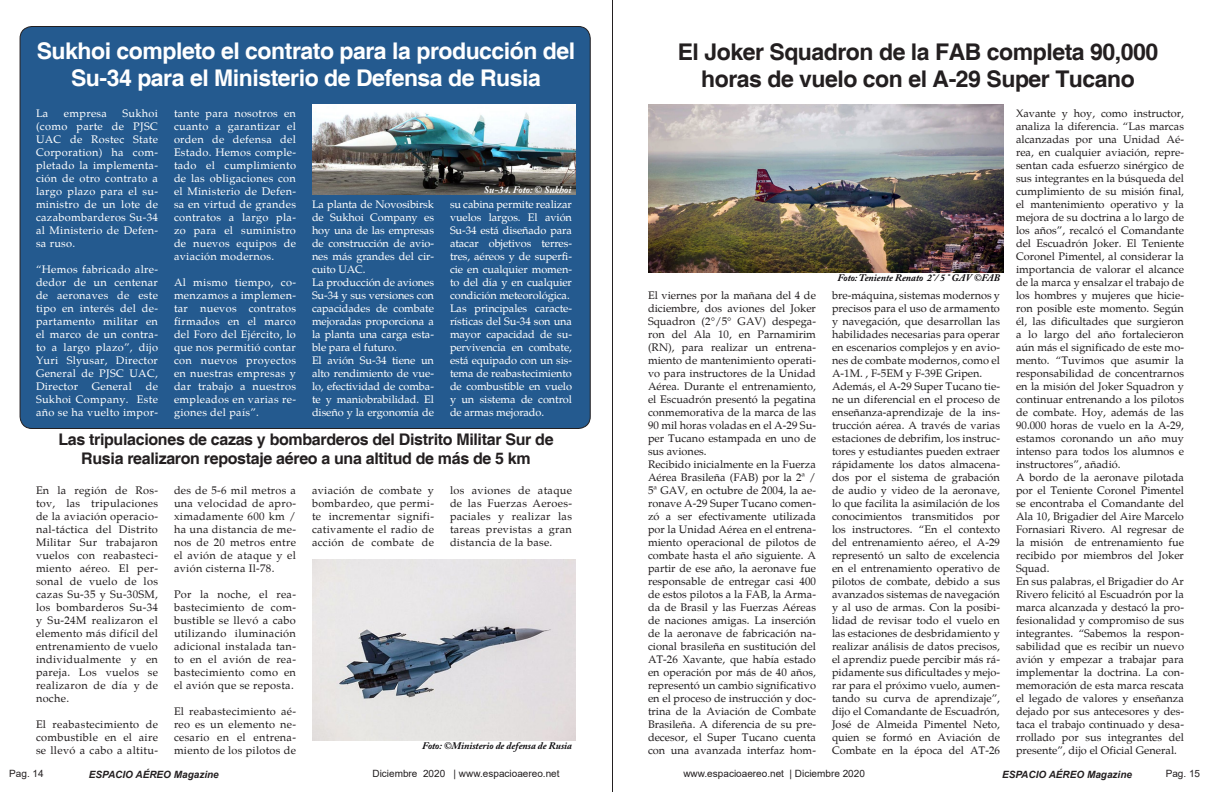
<style>
.page{position:relative;width:1224px;height:792px;background:#fff}
.page>*{position:absolute;margin:0;border:0;box-sizing:border-box;transform-origin:0 0}
.Titulo_con_Helvetica{font:700 23px/27.6px "Helvetica";letter-spacing:-.02em;color:#fff;text-align:center}
.Titulo_con_Helvetica-2{font:700 23px "Helvetica";letter-spacing:-.02em;color:#231f20}
.Titulo_con_Helvetica-3{font:700 16px "Helvetica";letter-spacing:-.02em;color:#231f20}
.Texto_general{font:11px/13px "Palatino";color:#231f20;text-align:justify}
.Texto_general-2{font:11px/13px "Palatino";letter-spacing:.025em;color:#fff;text-align:justify}
.t1{font:10px "Arial";color:#231f20}
.Pie_de_foto_negro{font:italic 700 10px "Adobe Caslon Pro";color:#0b090c}
.t2{font:italic 700 10px "Arial";color:#231f20}
.Pie_de_foto{font:italic 700 10px "Adobe Caslon Pro";color:#fff}
</style>
<div class="page">
<div style="left:20px;top:26px;width:570px;height:402px;background:#245a8f;border-radius:12px"></div>
<img style="left:312px;top:104px;width:264px;height:91px">
<img style="left:312px;top:559px;width:264px;height:182px">
<img style="left:648px;top:104px;width:356px;height:169px">
<hr style="left:612px;top:0;width:1px;height:792px;background:#231f20">
<p class="Titulo_con_Helvetica" style="left:37px;top:38px;width:540px">Sukhoi completo el contrato para la producción del<br>Su-34 para el Ministerio de Defensa de Rusia</p>
<p class="Titulo_con_Helvetica-2" style="left:678px;top:37px;width:482px">El Joker Squadron de la FAB completa 90,000</p>
<p class="Titulo_con_Helvetica-2" style="left:701px;top:65px;width:435px">horas de vuelo con el A-29 Super Tucano</p>
<p class="Texto_general-2" style="left:36px;top:106px;width:124px;text-indent:86px">Sukhoi (como parte de PJSC UAC de Rostec State Corporation) ha com&shy;pletado la implementa&shy;ción de otro contrato a largo plazo para el su&shy;ministro de un lote de cazabombarderos Su-34 al Ministerio de Defen&shy;sa ruso.</p>
<p class="Texto_general-2" style="left:36px;top:262px;width:124px">“Hemos fabricado alre&shy;dedor de un centenar de aeronaves de este tipo en interés del de&shy;partamento militar en el marco de un contra&shy;to a largo plazo”, dijo Yuri Slyusar, Director General de PJSC UAC, Director</p>
<p class="Texto_general-2" style="left:36px;top:106px;width:14px">La</p>
<p class="Texto_general-2" style="left:64px;top:106px;width:45px">empresa</p>
<p class="Texto_general-2" style="left:36px;top:379px;width:124px;text-indent:110px">de Sukhoi Company. Este año se ha vuelto impor-</p>
<p class="Texto_general-2" style="left:92px;top:379px;width:42px">General</p>
<p class="Texto_general-2" style="left:174px;top:106px;width:124px">tante para nosotros en cuanto a garantizar el orden de defensa del Estado. Hemos comple&shy;tado el cumplimiento de las obligaciones con el Ministerio de Defen&shy;sa en virtud de grandes contratos a largo pla&shy;zo para el suministro de nuevos equipos de aviación modernos.</p>
<p class="Texto_general-2" style="left:174px;top:275px;width:124px">Al mismo tiempo, co&shy;menzamos a implemen&shy;tar nuevos contratos firmados en el marco del Foro del Ejército, lo que nos permitió contar con nuevos proyectos en nuestras empresas y dar trabajo a nuestros empleados en varias re&shy;giones del país”.</p>
<p class="Texto_general-2" style="left:312px;top:197px;width:124px">La planta de Novosibirsk de Sukhoi Company es hoy una de las empresas de construcción de avio&shy;nes más grandes del cir&shy;cuito UAC.</p>
<p class="Texto_general-2" style="left:312px;top:275px;width:124px">La producción de aviones Su-34 y sus versiones con capacidades de combate mejoradas proporciona a la planta una carga esta&shy;ble para el futuro.</p>
<p class="Texto_general-2" style="left:312px;top:353px;width:124px">El avión Su-34 tiene un alto rendimiento de vue&shy;lo, efectividad de comba&shy;te y maniobrabilidad. El diseño y la ergonomía de</p>
<p class="Pie_de_foto" style="left:484px;top:183px;width:89px">Su-34. Foto: © Sukhoi</p>
<p class="Texto_general-2" style="left:450px;top:197px;width:124px">su cabina permite realizar vuelos largos. El avión Su-34 está diseñado para atacar objetivos terres&shy;tres, aéreos y de superfi&shy;cie en cualquier momen&shy;to del día y en cualquier condición meteorológica.</p>
<p class="Texto_general-2" style="left:450px;top:301px;width:124px">Las principales caracte&shy;rísticas del Su-34 son una mayor capacidad de su&shy;pervivencia en combate, está equipado con un sis&shy;tema de reabastecimiento de combustible en vuelo y un sistema de control de armas mejorado.</p>
<p class="Titulo_con_Helvetica-3" style="left:58px;top:429px;width:497px">Las tripulaciones de cazas y bombarderos del Distrito Militar Sur de</p>
<p class="Titulo_con_Helvetica-3" style="left:81px;top:449px;width:451px">Rusia realizaron repostaje aéreo a una altitud de más de 5 km</p>
<p class="Texto_general" style="left:36px;top:483px;width:124px">En la región de Ros&shy;tov, las tripulaciones de la aviación operacio&shy;nal-táctica del Distrito Militar Sur trabajaron vuelos con reabasteci&shy;miento aéreo. El per&shy;sonal de vuelo de los cazas Su-35 y Su-30SM, los bombarderos Su-34 y Su-24M realizaron el elemento más difícil del entrenamiento de vuelo individualmente y en pareja. Los vuelos se realizaron de día y de noche.</p>
<p class="Texto_general" style="left:36px;top:717px;width:124px">El reabastecimiento de combustible en el aire se llevó a cabo a altitu-</p>
<p class="Texto_general" style="left:174px;top:483px;width:124px">des de 5-6 mil metros a una velocidad de apro&shy;ximadamente 600 km / ha una distancia de me&shy;nos de 20 metros entre el avión de ataque y el avión cisterna Il-78.</p>
<p class="Texto_general" style="left:174px;top:587px;width:124px">Por la noche, el rea&shy;bastecimiento de com&shy;bustible se llevó a cabo utilizando iluminación adicional instalada tan&shy;to en el avión de rea&shy;bastecimiento como en el avión que se reposta.</p>
<p class="Texto_general" style="left:174px;top:704px;width:124px">El reabastecimiento aé&shy;reo es un elemento ne&shy;cesario en el entrena&shy;miento de los pilotos de</p>
<p class="Texto_general" style="left:312px;top:483px;width:124px">aviación de combate y bombardeo, que permi&shy;te incrementar signifi&shy;cativamente el radio de acción de combate de</p>
<p class="Texto_general" style="left:450px;top:483px;width:124px">los aviones de ataque de las Fuerzas Aeroes&shy;paciales y realizar las tareas previstas a gran distancia de la base.</p>
<p class="Pie_de_foto_negro" style="left:422px;top:740px;width:151px">Foto: ©Ministerio de defensa de Rusia</p>
<p class="Texto_general" style="left:648px;top:288px;width:170px">El viernes por la mañana del 4 de diciembre, dos aviones del Joker Squadron (2º/5º GAV) despega&shy;ron del Ala 10, en Parnamirim (RN), para realizar un entrena&shy;miento de mantenimiento operati&shy;vo para instructores de la Unidad Aérea. Durante el entrenamiento, el Escuadrón presentó la pegatina conmemorativa de la marca de las 90 mil horas voladas en el A-29 Su&shy;per Tucano estampada en uno de sus aviones.</p>
<p class="Texto_general" style="left:648px;top:457px;width:170px">Recibido inicialmente en la Fuerza Aérea Brasileña (FAB) por la 2ª / 5ª GAV, en octubre de 2004, la ae&shy;ronave A-29 Super Tucano comen&shy;zó a ser efectivamente utilizada por la Unidad Aérea en el entrena&shy;miento operacional de pilotos de combate hasta el año siguiente. A partir de ese año, la aeronave fue responsable de entregar casi 400 de estos pilotos a la FAB, la Arma&shy;da de Brasil y las Fuerzas Aéreas de naciones amigas. La inserción de la aeronave de fabricación na&shy;cional brasileña en sustitución del AT-26 Xavante, que había estado en operación por más de 40 años, representó un cambio significativo en el proceso de instrucción y doc&shy;trina de la Aviación de Combate Brasileña. A diferencia de su pre&shy;decesor, el Super Tucano cuenta con una avanzada interfaz hom-</p>
<p class="Pie_de_foto_negro" style="left:838px;top:272px;width:164px">Foto: Teniente Renato 2°/ 5 ° GAV ©FAB</p>
<p class="Texto_general" style="left:832px;top:288px;width:170px">bre-máquina, sistemas modernos y precisos para el uso de armamento y navegación, que desarrollan las habilidades necesarias para operar en escenarios complejos y en avio&shy;nes de combate modernos, como el A-1M. , F-5EM y F-39E Gripen.</p>
<p class="Texto_general" style="left:832px;top:379px;width:170px">Además, el A-29 Super Tucano tie&shy;ne un diferencial en el proceso de enseñanza-aprendizaje de la ins&shy;trucción aérea. A través de varias estaciones de debrifim, los instruc&shy;tores y estudiantes pueden extraer rápidamente los datos almacena&shy;dos por el sistema de grabación de audio y video de la aeronave, lo que facilita la asimilación de los conocimientos transmitidos por los instructores. “En el contexto del entrenamiento aéreo, el A-29 representó un salto de excelencia en el entrenamiento operativo de pilotos de combate, debido a sus avanzados sistemas de navegación y al uso de armas. Con la posibi&shy;lidad de revisar todo el vuelo en las estaciones de desbridamiento y realizar análisis de datos precisos, el aprendiz puede percibir más rá&shy;pidamente sus dificultades y mejo&shy;rar para el próximo vuelo, aumen&shy;tando su curva de aprendizaje”, dijo el Comandante de Escuadrón,</p>
<p class="Texto_general" style="left:832px;top:717px;width:170px">José de Almeida Pimentel Neto, quien se formó en Aviación de Combate en la época del AT-26</p>
<p class="Texto_general" style="left:1016px;top:106px;width:170px">Xavante y hoy, como instructor, analiza la diferencia. “Las marcas alcanzadas por una Unidad Aé&shy;rea, en cualquier aviación, repre&shy;sentan cada esfuerzo sinérgico de sus integrantes en la búsqueda del cumplimiento de su misión final, el mantenimiento operativo y la mejora de su doctrina a lo largo de los años”, recalcó el Comandante del Escuadrón Joker. El Teniente Coronel Pimentel, al considerar la importancia de valorar el alcance de la marca y ensalzar el trabajo de los hombres y mujeres que hicie&shy;ron posible este momento. Según él, las dificultades que surgieron a lo largo del año fortalecieron aún más el significado de este mo&shy;mento. “Tuvimos que asumir la responsabilidad de concentrarnos en la misión del Joker Squadron y continuar entrenando a los pilotos de combate. Hoy, además de las 90.000 horas de vuelo en la A-29, estamos coronando un año muy intenso para todos los alumnos e instructores”, añadió.</p>
<p class="Texto_general" style="left:1016px;top:470px;width:170px">A bordo de la aeronave pilotada por el Teniente Coronel Pimentel se encontraba el Comandante del Ala 10, Brigadier del Aire Marcelo Fornasiari Rivero. Al regresar de la misión de entrenamiento fue recibido por miembros del Joker Squad.</p>
<p class="Texto_general" style="left:1016px;top:574px;width:170px">En sus palabras, el Brigadier do Ar Rivero felicitó al Escuadrón por la marca alcanzada y destacó la pro&shy;fesionalidad y compromiso de sus integrantes. “Sabemos la respon&shy;sabilidad que es recibir un nuevo avión y empezar a trabajar para implementar la doctrina. La con&shy;memoración de esta marca rescata el legado de valores y enseñanza dejado por sus antecesores y des&shy;taca el trabajo continuado y desa&shy;rrollado por sus integrantes del presente”, dijo el Oficial General.</p>
<p class="t1" style="left:9px;top:767px;width:36px">Pag. 14</p>
<p class="t2" style="left:89px;top:767px;width:132px">ESPACIO AÉREO Magazine</p>
<p class="t1" style="left:372px;top:767px;width:189px">Diciembre 2020 | www.espacioaereo.net</p>
<p class="t1" style="left:683px;top:767px;width:183px">www.espacioaereo.net | Diciembre 2020</p>
<p class="t2" style="left:1002px;top:767px;width:132px">ESPACIO AÉREO Magazine</p>
<p class="t1" style="left:1166px;top:767px;width:36px">Pag. 15</p>
</div>
